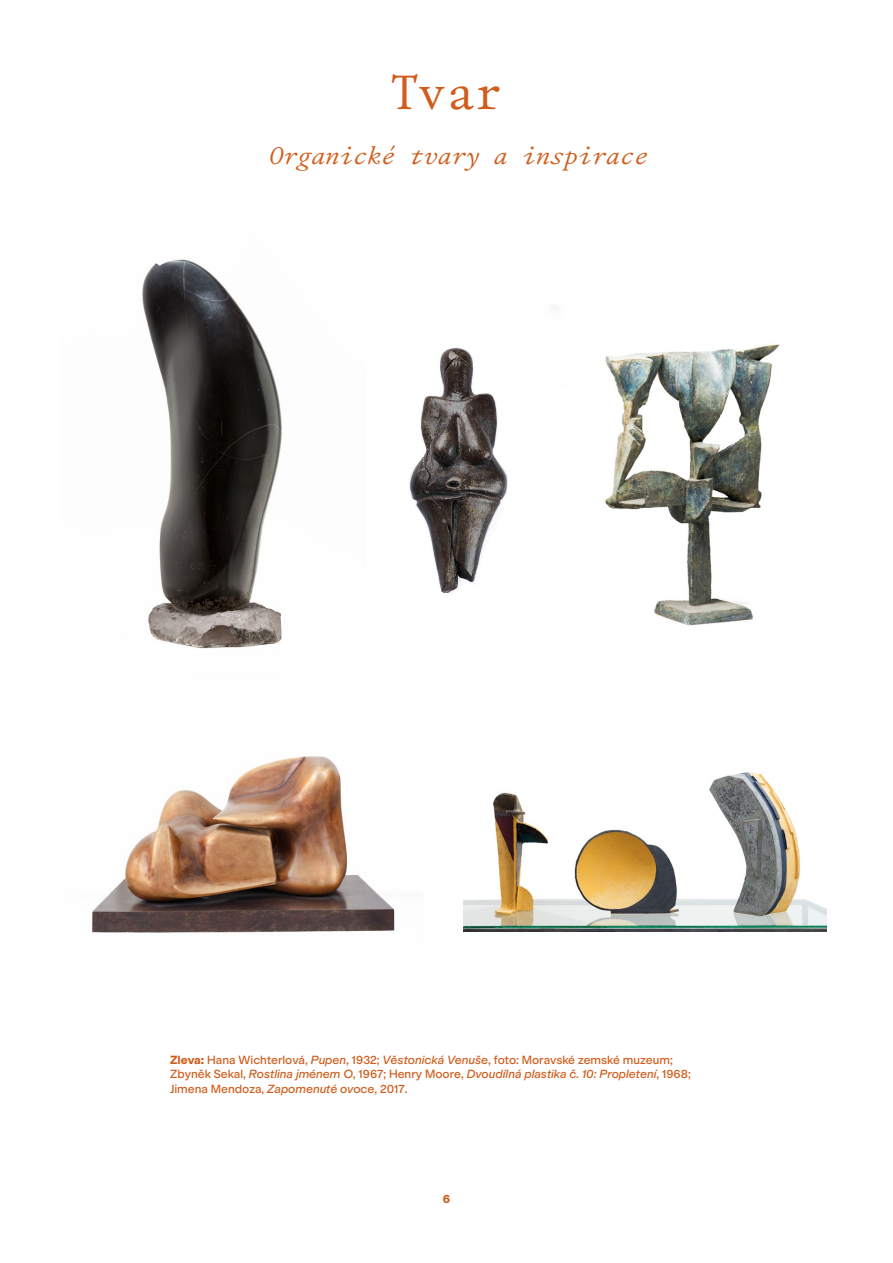
<style>
.page{position:relative;width:893px;height:1263px;background:#fff}
.page>*{position:absolute;margin:0;border:0;box-sizing:border-box;transform-origin:0 0}
.t1{font:48px "Garamono 336";color:#d05d1c}
.t2{font:italic 24px "Garamono 336";color:#d05d1c}
.t3{font:12px/14.4px "Modern Gothic";color:#d05d1c}
.t4{font:700 12px "Modern Gothic";color:#d05d1c}
.s1{font-weight:700}
.s2{font-style:italic}
</style>
<div class="page">
<img style="left:463px;top:772px;width:363px;height:160px">
<img style="left:92px;top:756px;width:303px;height:177px">
<img style="left:604px;top:344px;width:176px;height:282px">
<img style="left:409px;top:347px;width:99px;height:247px">
<img style="left:142px;top:259px;width:140px;height:390px">
<h1 class="t1" style="left:390px;top:63px;width:114px">Tvar</h1>
<h2 class="t2" style="left:269px;top:140px;width:381px">Organické tvary a inspirace</h2>
<p class="t3" style="left:170px;top:1053px;width:522px"><span class="s1">Zleva:</span> Hana Wichterlová, <span class="s2">Pupen</span>, 1932; <span class="s2">Věstonická Venuše</span>, foto: Moravské zemské muzeum;<br>Zbyněk Sekal, <span class="s2">Rostlina jménem O</span>, 1967; Henry Moore, <span class="s2">Dvoudílná plastika č. 10: Propletení</span>, 1968;<br>Jimena Mendoza, <span class="s2">Zapomenuté ovoce</span>, 2017.</p>
<p class="t4" style="left:443px;top:1192px;width:9px">6</p>
</div>
